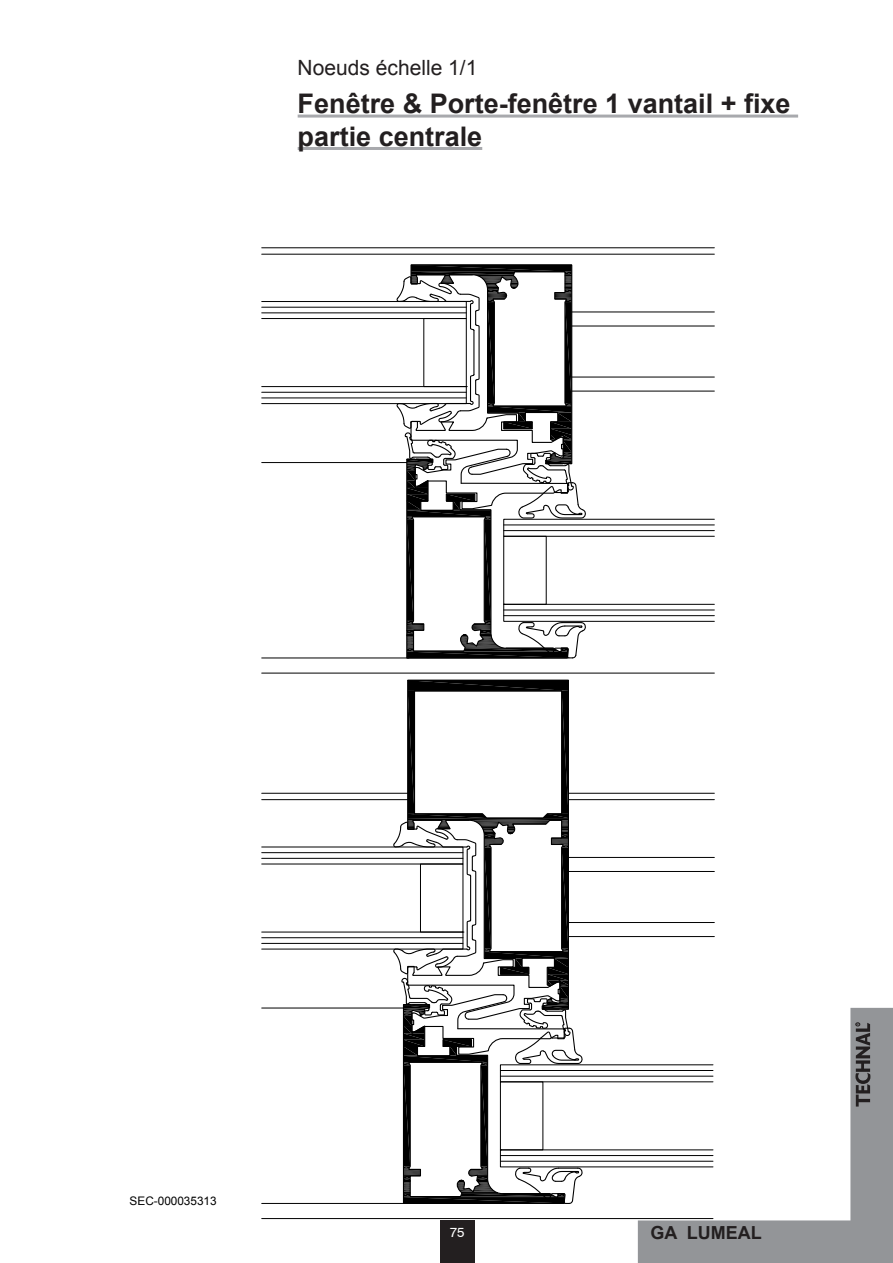
<style>
.page{position:relative;width:893px;height:1263px;background:#fff}
.page>*{position:absolute;margin:0;border:0;box-sizing:border-box;transform-origin:0 0}
.ApplicationTitle{font:700 27px/32.4px "Arial";color:#231f20}
.ChapterTitle{font:21px "Arial";color:#231f20}
.t1{font:700 18px "Arial";color:#231f20}
.t2{font:13.5px "Swiss 721 BT";color:#fff}
.t3{font:11.85px "Arial";color:#000}
</style>
<div class="page">
<svg style="left:638px;top:1008px;width:255px;height:255px"></svg>
<svg style="left:855px;top:1022px;width:15px;height:84px"></svg>
<div style="left:440px;top:1220px;width:34px;height:43px;background:#231f20"></div>
<div style="left:261px;top:386px;width:205px;height:18px;border:1px solid #000"></div>
<hr style="left:262px;top:398px;width:204px;height:1px;background:#000">
<hr style="left:262px;top:392px;width:204px;height:1px;background:#000">
<div style="left:261px;top:301px;width:205px;height:18px;border:1px solid #000"></div>
<hr style="left:262px;top:313px;width:204px;height:1px;background:#000">
<hr style="left:262px;top:307px;width:204px;height:1px;background:#000">
<div style="left:503px;top:604px;width:212px;height:17px;border:1px solid #000"></div>
<hr style="left:504px;top:615px;width:210px;height:1px;background:#000">
<hr style="left:504px;top:610px;width:210px;height:1px;background:#000">
<div style="left:503px;top:519px;width:212px;height:17px;border:1px solid #000"></div>
<hr style="left:504px;top:530px;width:210px;height:1px;background:#000">
<hr style="left:504px;top:525px;width:210px;height:1px;background:#000">
<hr style="left:572px;top:312px;width:142px;height:1px;background:#000">
<hr style="left:572px;top:391px;width:142px;height:1px;background:#000">
<hr style="left:572px;top:377px;width:142px;height:1px;background:#000">
<hr style="left:572px;top:326px;width:142px;height:1px;background:#000">
<hr style="left:262px;top:247px;width:452px;height:1px;background:#000">
<hr style="left:262px;top:254px;width:452px;height:1px;background:#000">
<hr style="left:262px;top:673px;width:452px;height:1px;background:#000">
<hr style="left:262px;top:462px;width:145px;height:1px;background:#000">
<hr style="left:262px;top:657px;width:147px;height:1px;background:#000">
<svg style="left:396px;top:264px;width:190px;height:395px"></svg>
<hr style="left:262px;top:943px;width:201px;height:1px;background:#000">
<hr style="left:262px;top:937px;width:201px;height:1px;background:#000">
<hr style="left:262px;top:858px;width:201px;height:1px;background:#000">
<hr style="left:262px;top:852px;width:201px;height:1px;background:#000">
<hr style="left:500px;top:1161px;width:213px;height:1px;background:#000">
<hr style="left:500px;top:1155px;width:213px;height:1px;background:#000">
<hr style="left:500px;top:1076px;width:213px;height:1px;background:#000">
<hr style="left:500px;top:1070px;width:213px;height:1px;background:#000">
<hr style="left:568px;top:857px;width:146px;height:1px;background:#000">
<hr style="left:568px;top:936px;width:146px;height:1px;background:#000">
<hr style="left:568px;top:922px;width:146px;height:1px;background:#000">
<hr style="left:568px;top:871px;width:146px;height:1px;background:#000">
<hr style="left:262px;top:793px;width:146px;height:1px;background:#000">
<hr style="left:262px;top:799px;width:146px;height:1px;background:#000">
<hr style="left:568px;top:793px;width:146px;height:1px;background:#000">
<hr style="left:568px;top:799px;width:146px;height:1px;background:#000">
<hr style="left:262px;top:1218px;width:451px;height:1px;background:#000">
<hr style="left:262px;top:1007px;width:141px;height:1px;background:#000">
<hr style="left:262px;top:1203px;width:144px;height:1px;background:#000">
<svg style="left:393px;top:680px;width:190px;height:524px"></svg>
<hr style="left:298px;top:115px;width:500px;height:3px;background:#a8a9ad">
<hr style="left:298px;top:147px;width:184px;height:3px;background:#a8a9ad">
<p class="ChapterTitle" style="left:298px;top:54px;width:181px">Noeuds échelle 1/1</p>
<p class="ApplicationTitle" style="left:298px;top:88px;width:494px">Fenêtre &amp; Porte-fenêtre 1 vantail + fixe partie centrale</p>
<p class="t3" style="left:129px;top:1193px;width:89px">SEC-000035313</p>
<p class="t2" style="left:450px;top:1224px;width:16px">75</p>
<p class="t1" style="left:651px;top:1221px;width:113px">GA LUMEAL</p>
</div>
